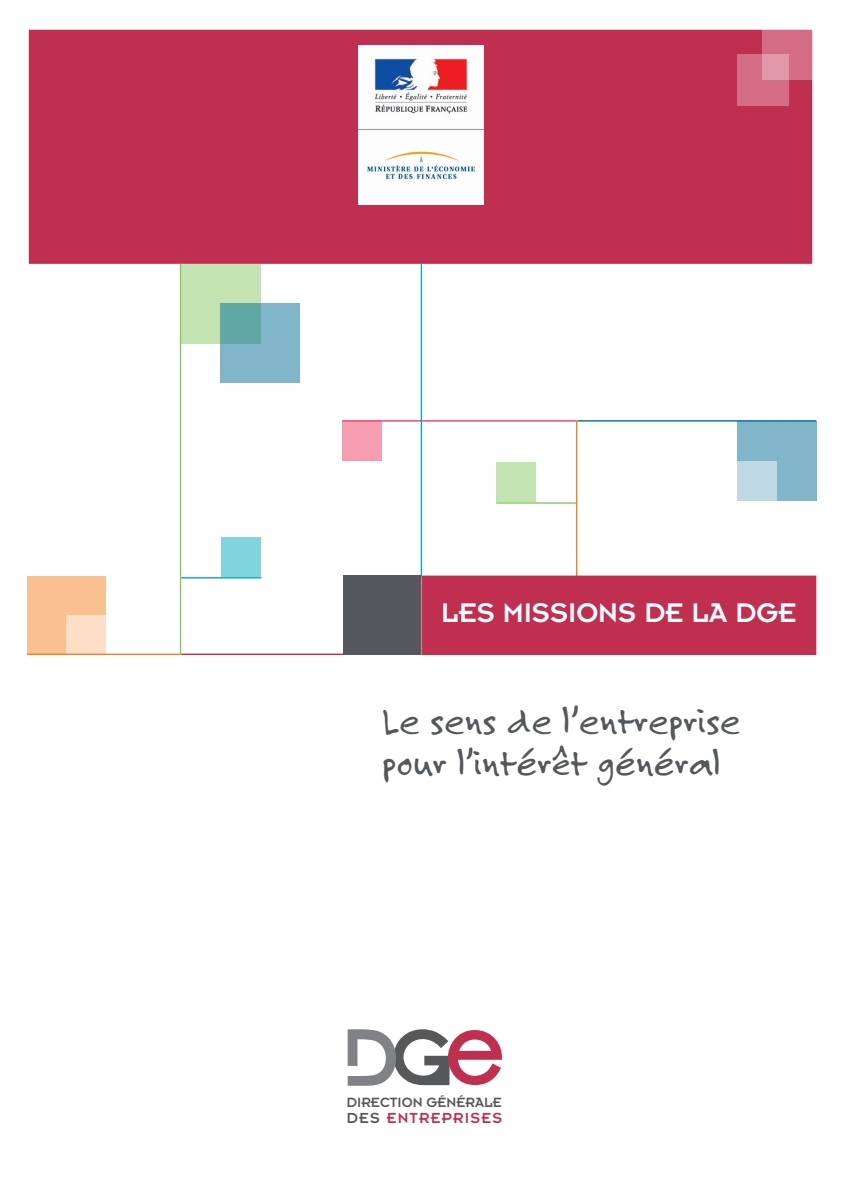
<style>
.page{position:relative;width:842px;height:1191px;background:#fff}
.page>*{position:absolute;margin:0;border:0;box-sizing:border-box;transform-origin:0 0}
.t1{font:40px/42px "Felt Tip Roman";color:#54575c}
.t2{font:29.6px "Insignia LT Std";color:#fff}
.t3{font:16px "Insignia";letter-spacing:.075em;color:#c12f50}
.t4{font:14.8px "Insignia";color:#57585a}
.s1{color:#57585a}
</style>
<div class="page">
<hr style="left:342px;top:420px;width:234px;height:1px;background:#ef3b66">
<svg style="left:348px;top:1029px;width:154px;height:56px"></svg>
<div style="left:27px;top:28px;width:787px;height:237px;background:#c12f50;border:1px solid #fff"></div>
<img style="left:358px;top:46px;width:125px;height:159px">
<div style="left:738px;top:54px;width:51px;height:51px;background:#d36c84"></div>
<svg style="left:763px;top:28px;width:51px;height:51px;fill:#d36c84"></svg>
<div style="left:737px;top:421px;width:79px;height:80px;background:#80b5ca"></div>
<div style="left:181px;top:264px;width:80px;height:79px;background:#c3e3b2"></div>
<svg style="left:220px;top:303px;width:79px;height:79px;fill:#80b5ca"></svg>
<div style="left:27px;top:576px;width:79px;height:79px;background:#fac08f"></div>
<div style="left:342px;top:421px;width:40px;height:40px;background:#f79db2"></div>
<div style="left:737px;top:461px;width:39px;height:40px;background:#bfd9e4"></div>
<div style="left:67px;top:616px;width:39px;height:39px;background:#fcdfc6"></div>
<div style="left:496px;top:462px;width:40px;height:40px;background:#c3e3b2"></div>
<div style="left:222px;top:537px;width:39px;height:40px;background:#80d4dd"></div>
<hr style="left:421px;top:264px;width:1px;height:312px;background:#00aabc">
<hr style="left:576px;top:420px;width:1px;height:156px;background:#f58220">
<hr style="left:180px;top:264px;width:1px;height:391px;background:#87c765">
<hr style="left:577px;top:420px;width:239px;height:1px;background:#006c96">
<hr style="left:181px;top:577px;width:80px;height:1px;background:#00aabc">
<hr style="left:496px;top:502px;width:80px;height:2px;background:#87c765">
<hr style="left:181px;top:653px;width:166px;height:2px;background:#c12f50">
<hr style="left:27px;top:653px;width:153px;height:2px;background:#f58220">
<div style="left:421px;top:575px;width:395px;height:80px;background:#c12f50"></div>
<div style="left:344px;top:575px;width:77px;height:80px;background:#54575c"></div>
<p class="t2" style="left:441px;top:597px;width:357px">LES MISSIONS DE LA DGE</p>
<p class="t1" style="left:382px;top:699px;width:360px">Le sens de l’entreprise pour l’intérêt général</p>
<p class="t4" style="left:347px;top:1094px;width:157px">DIRECTION GÉNÉRALE</p>
<p class="t3" style="left:346px;top:1109px;width:157px"><span class="s1">DES</span> ENTREPRISES</p>
</div>
